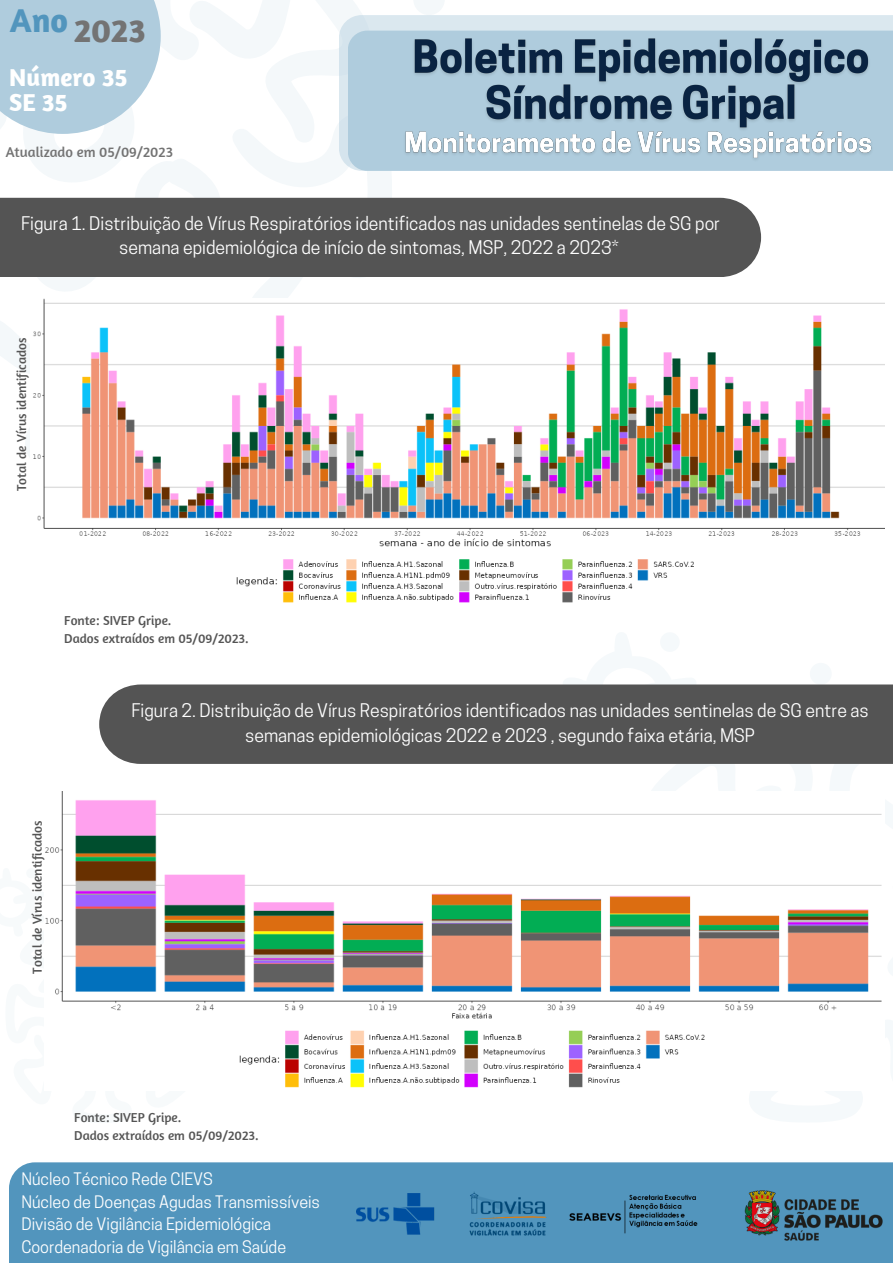
<style>
.page{position:relative;width:893px;height:1263px;background:#fff}
.page>*{position:absolute;margin:0;border:0;box-sizing:border-box;transform-origin:0 0}
.t1{font:700 33.75px "Amaranth";color:#737373}
.t2{font:700 33.75px "Amaranth";color:#5295bd}
.t3{font:700 25.05px "Amaranth";color:#fff}
.t4{font:17.62px/24.2px "Cooper Hewitt";color:#fff;text-align:center}
.t5{font:16.2px "Cooper Hewitt";color:#fff}
.t6{font:14.62px "Amaranth";color:#737373}
.t7{font:13.27px "Amaranth";color:#545454}
</style>
<div class="page">
<svg style="left:0;top:0;width:393px;height:457px"></svg>
<svg style="left:414px;top:0;width:30px;height:15px"></svg>
<div style="left:0;top:0;width:161px;height:134px;background:#afccdd"></div>
<div style="left:339px;top:15px;width:554px;height:156px;background:linear-gradient(to right,#dae7ef,#dbe8ef)"></div>
<div style="left:348px;top:31px;width:545px;height:140px;background:#afccdd"></div>
<div style="left:9px;top:1162px;width:884px;height:101px;background:#5295bd"></div>
<div style="left:0;top:198px;width:761px;height:79px;background:#545454"></div>
<div style="left:99px;top:684px;width:794px;height:80px;background:#545454"></div>
<img style="left:357px;top:1190px;width:525px;height:51px">
<img style="left:31px;top:298px;width:853px;height:305px">
<img style="left:45px;top:791px;width:837px;height:297px">
<img style="left:405px;top:38px;width:467px;height:122px">
<p class="t2" style="left:10px;top:-1px;width:60px">Ano</p>
<p class="t1" style="left:74px;top:9px;width:73px">2023</p>
<p class="t3" style="left:9px;top:61px;width:120px">Número 35</p>
<p class="t3" style="left:9px;top:87px;width:60px">SE 35</p>
<p class="t6" style="left:6px;top:143px;width:169px">Atualizado em 05/09/2023</p>
<p class="t4" style="left:21px;top:213px;width:700px">Figura 1. Distribuição de Vírus Respiratórios identificados nas unidades sentinelas de SG por semana epidemiológica de início de sintomas, MSP, 2022 a 2023*</p>
<p class="t7" style="left:13px;top:491px;width:155px;rotate:-90deg">Total de Vírus identificados</p>
<p class="t7" style="left:64px;top:612px;width:109px">Fonte: SIVEP Gripe.</p>
<p class="t7" style="left:64px;top:630px;width:186px">Dados extraídos em 05/09/2023.</p>
<p class="t4" style="left:131px;top:701px;width:738px">Figura 2. Distribuição de Vírus Respiratórios identificados nas unidades sentinelas de SG entre as semanas epidemiológicas 2022 e 2023 , segundo faixa etária, MSP</p>
<p class="t7" style="left:29px;top:974px;width:155px;rotate:-90deg">Total de Vírus identificados</p>
<p class="t7" style="left:74px;top:1109px;width:109px">Fonte: SIVEP Gripe.</p>
<p class="t7" style="left:74px;top:1127px;width:186px">Dados extraídos em 05/09/2023.</p>
<p class="t5" style="left:21px;top:1173px;width:193px">Núcleo Técnico Rede CIEVS</p>
<p class="t5" style="left:21px;top:1195px;width:300px">Núcleo de Doenças Agudas Transmissíveis</p>
<p class="t5" style="left:21px;top:1218px;width:251px">Divisão de Vigilância Epidemiológica</p>
<p class="t5" style="left:21px;top:1240px;width:266px">Coordenadoria de Vigilância em Saúde</p>
</div>
